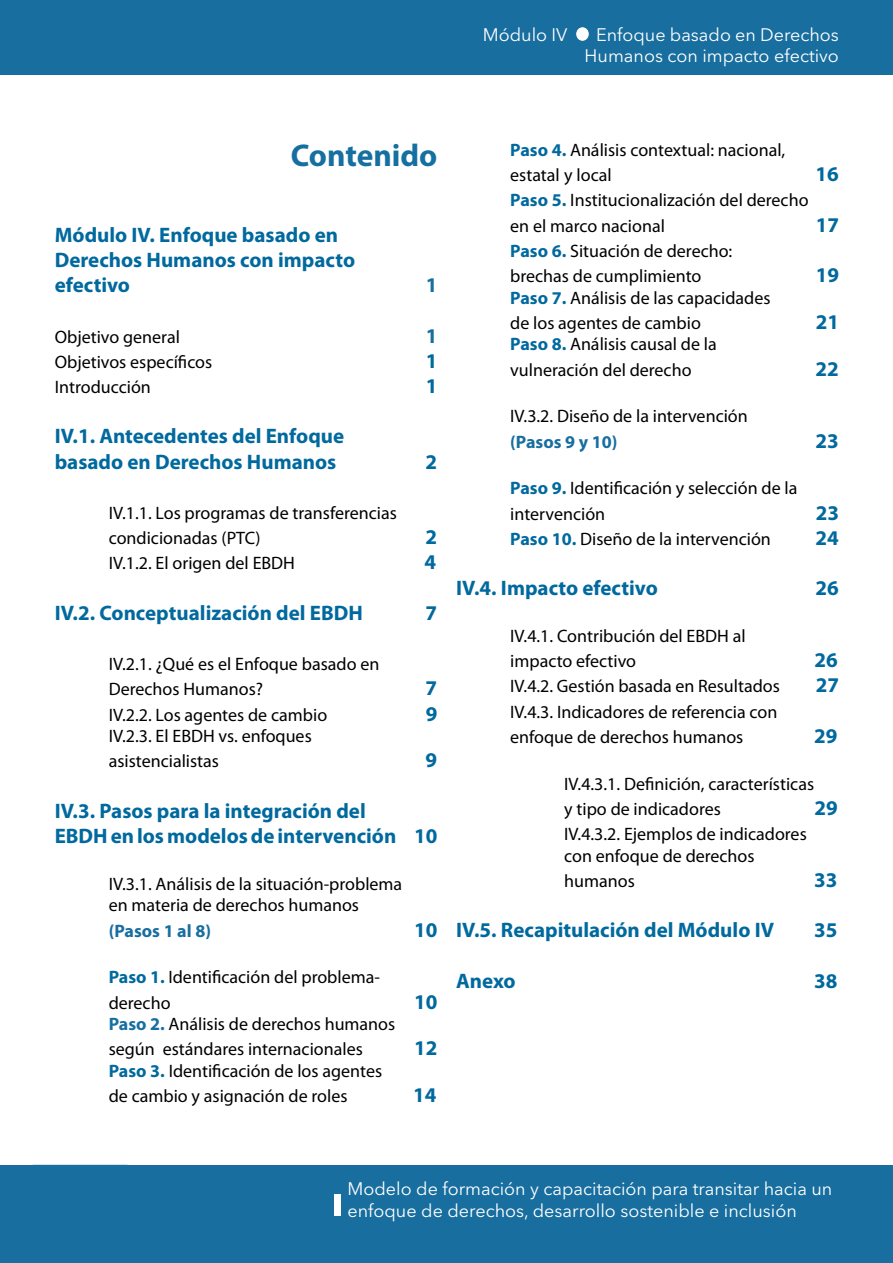
<style>
.page{position:relative;width:893px;height:1263px;background:#176e9f}
.page>*{position:absolute;margin:0;border:0;box-sizing:border-box;transform-origin:0 0}
.t1{font:700 31.5px "Myriad Pro";color:#166fa1}
.t2{font:700 21px "Myriad Pro";color:#00699e}
.t3{font:700 21px "Myriad Pro";color:#176e9f}
.t4{font:18px/25.2px "Myriad Pro";color:#000}
.t5{font:18px/21.6px "Avenir Next LT Pro";color:#fff}
.t6{font:700 18px "Myriad Pro";color:#176e9f}
.s1{font-weight:700;color:#00699e}
.s2{font-weight:700;color:#166fa1}
</style>
<div class="page">
<div style="left:0;top:75px;width:893px;height:1090px;background:#fff"></div>
<div style="left:334px;top:1194px;width:7px;height:22px;background:#fff"></div>
<div style="left:576px;top:27px;width:13px;height:14px;background:#fff;border-radius:50%"></div>
<p class="t5" style="left:483px;top:24px;width:86px">Módulo IV</p>
<p class="t5" style="left:585px;top:24px;width:256px;text-align:right">Enfoque basado en Derechos<br>Humanos con impacto efectivo</p>
<p class="t1" style="left:291px;top:135px;width:148px">Contenido</p>
<p class="t2" style="left:55px;top:221px;width:285px">Módulo IV. Enfoque basado en</p>
<p class="t2" style="left:55px;top:246px;width:302px">Derechos Humanos con impacto</p>
<p class="t2" style="left:55px;top:271px;width:77px">efectivo</p>
<p class="t3" style="left:426px;top:271px;width:13px">1</p>
<p class="t4" style="left:55px;top:324px;width:127px">Objetivo general</p>
<p class="t3" style="left:426px;top:322px;width:13px">1</p>
<p class="t4" style="left:55px;top:349px;width:159px">Objetivos específicos</p>
<p class="t2" style="left:426px;top:347px;width:13px">1</p>
<p class="t4" style="left:55px;top:374px;width:98px">Introducción</p>
<p class="t2" style="left:426px;top:372px;width:13px">1</p>
<p class="t2" style="left:55px;top:422px;width:291px">IV.1. Antecedentes del Enfoque</p>
<p class="t2" style="left:55px;top:448px;width:283px">basado en Derechos Humanos</p>
<p class="t2" style="left:425px;top:448px;width:13px">2</p>
<p class="t4" style="left:109px;top:500px;width:290px">IV.1.1. Los programas de transferencias condicionadas (PTC)</p>
<p class="t2" style="left:425px;top:523px;width:13px">2</p>
<p class="t4" style="left:109px;top:550px;width:188px">IV.1.2. El origen del EBDH</p>
<p class="t2" style="left:425px;top:548px;width:13px">4</p>
<p class="t2" style="left:55px;top:599px;width:310px">IV.2. Conceptualización del EBDH</p>
<p class="t2" style="left:425px;top:599px;width:13px">7</p>
<p class="t4" style="left:109px;top:651px;width:272px">IV.2.1. ¿Qué es el Enfoque basado en<br>Derechos Humanos?</p>
<p class="t2" style="left:425px;top:674px;width:13px">7</p>
<p class="t4" style="left:109px;top:702px;width:220px">IV.2.2. Los agentes de cambio</p>
<p class="t2" style="left:426px;top:700px;width:13px">9</p>
<p class="t4" style="left:109px;top:723px;width:205px">IV.2.3. El EBDH vs. enfoques</p>
<p class="t4" style="left:109px;top:748px;width:112px">asistencialistas</p>
<p class="t2" style="left:425px;top:746px;width:13px">9</p>
<p class="t2" style="left:55px;top:797px;width:313px">IV.3. Pasos para la integración del</p>
<p class="t2" style="left:55px;top:822px;width:384px">EBDH en los modelos de intervención 10</p>
<p class="t4" style="left:109px;top:871px;width:295px">IV.3.1. Análisis de la situación-problema</p>
<p class="t4" style="left:109px;top:892px;width:252px">en materia de derechos humanos</p>
<p class="t6" style="left:109px;top:919px;width:104px">(Pasos 1 al 8)</p>
<p class="t2" style="left:414px;top:916px;width:25px">10</p>
<p class="t4" style="left:109px;top:964px;width:273px"><span class="s1">Paso 1.</span> Identificación del problema&shy;derecho</p>
<p class="t2" style="left:414px;top:988px;width:25px">10</p>
<p class="t4" style="left:109px;top:1011px;width:288px"><span class="s2">Paso 2.</span> Análisis de derechos humanos según estándares internacionales</p>
<p class="t2" style="left:414px;top:1034px;width:25px">12</p>
<p class="t4" style="left:109px;top:1058px;width:275px"><span class="s1">Paso 3.</span> Identificación de los agentes</p>
<p class="t4" style="left:109px;top:1083px;width:240px">de cambio y asignación de roles</p>
<p class="t2" style="left:413px;top:1081px;width:25px">14</p>
<p class="t4" style="left:510px;top:137px;width:276px"><span class="s1">Paso 4.</span> Análisis contextual: nacional,</p>
<p class="t4" style="left:510px;top:162px;width:103px">estatal y local</p>
<p class="t2" style="left:815px;top:160px;width:25px">16</p>
<p class="t4" style="left:510px;top:187px;width:300px"><span class="s1">Paso 5.</span> Institucionalización del derecho</p>
<p class="t4" style="left:510px;top:213px;width:156px">en el marco nacional</p>
<p class="t2" style="left:816px;top:211px;width:25px">17</p>
<p class="t4" style="left:510px;top:238px;width:224px"><span class="s1">Paso 6.</span> Situación de derecho:</p>
<p class="t4" style="left:510px;top:263px;width:193px">brechas de cumplimiento</p>
<p class="t2" style="left:816px;top:261px;width:25px">19</p>
<p class="t4" style="left:510px;top:285px;width:262px"><span class="s1">Paso 7.</span> Análisis de las capacidades</p>
<p class="t4" style="left:510px;top:310px;width:192px">de los agentes de cambio</p>
<p class="t2" style="left:816px;top:308px;width:25px">21</p>
<p class="t4" style="left:510px;top:331px;width:208px"><span class="s1">Paso 8.</span> Análisis causal de la</p>
<p class="t4" style="left:510px;top:357px;width:183px">vulneración del derecho</p>
<p class="t2" style="left:816px;top:355px;width:25px">22</p>
<p class="t4" style="left:510px;top:403px;width:239px">IV.3.2. Diseño de la intervención</p>
<p class="t6" style="left:510px;top:430px;width:109px">(Pasos 9 y 10)</p>
<p class="t2" style="left:816px;top:427px;width:25px">23</p>
<p class="t4" style="left:510px;top:475px;width:289px"><span class="s1">Paso 9.</span> Identificación y selección de la intervención</p>
<p class="t2" style="left:816px;top:499px;width:25px">23</p>
<p class="t4" style="left:510px;top:526px;width:262px"><span class="s1">Paso 10.</span> Diseño de la intervención</p>
<p class="t2" style="left:816px;top:524px;width:25px">24</p>
<p class="t2" style="left:456px;top:574px;width:203px">IV.4. Impacto efectivo</p>
<p class="t2" style="left:816px;top:574px;width:25px">26</p>
<p class="t4" style="left:510px;top:623px;width:237px">IV.4.1. Contribución del EBDH al</p>
<p class="t4" style="left:510px;top:648px;width:127px">impacto efectivo</p>
<p class="t2" style="left:815px;top:646px;width:25px">26</p>
<p class="t4" style="left:510px;top:673px;width:271px">IV.4.2. Gestión basada en Resultados</p>
<p class="t2" style="left:816px;top:672px;width:25px">27</p>
<p class="t4" style="left:510px;top:699px;width:269px">IV.4.3. Indicadores de referencia con</p>
<p class="t4" style="left:510px;top:724px;width:235px">enfoque de derechos humanos</p>
<p class="t2" style="left:814px;top:722px;width:25px">29</p>
<p class="t4" style="left:564px;top:771px;width:251px">IV.4.3.1. Definición, características</p>
<p class="t4" style="left:564px;top:796px;width:158px">y tipo de indicadores</p>
<p class="t2" style="left:815px;top:794px;width:25px">29</p>
<p class="t4" style="left:564px;top:821px;width:244px">IV.4.3.2. Ejemplos de indicadores</p>
<p class="t4" style="left:564px;top:843px;width:192px">con enfoque de derechos</p>
<p class="t4" style="left:564px;top:868px;width:72px">humanos</p>
<p class="t2" style="left:814px;top:866px;width:25px">33</p>
<p class="t2" style="left:456px;top:916px;width:319px">IV.5. Recapitulación del Módulo IV</p>
<p class="t2" style="left:814px;top:916px;width:25px">35</p>
<p class="t2" style="left:456px;top:967px;width:61px">Anexo</p>
<p class="t2" style="left:814px;top:967px;width:25px">38</p>
<p class="t5" style="left:347px;top:1178px;width:486px">Modelo de formación y capacitación para transitar hacia un enfoque de derechos, desarrollo sostenible e inclusión</p>
</div>
